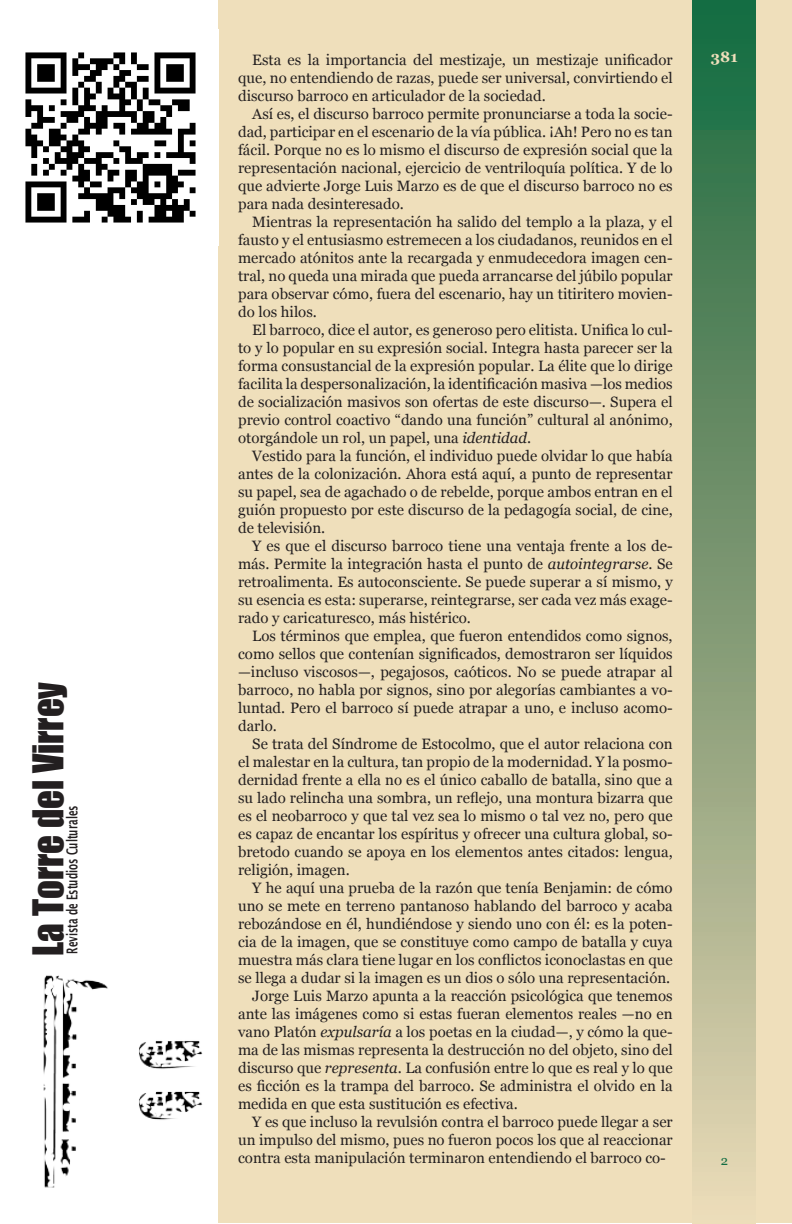
<style>
.page{position:relative;width:792px;height:1224px;background:#fff}
.page>*{position:absolute;margin:0;border:0;box-sizing:border-box;transform-origin:0 0}
.t1{font:39px "Impact";color:#231f20;scale:.95 1}
.Texto_de_cuerpo{font:15px/18px "Georgia";color:#231f20;text-align:justify}
.t2{font:600 15px "Lucida Sans";color:#231f20;scale:.63 1}
.t3{font:700 15px "Georgia";color:#efdfbb}
.t4{font:13px "Georgia";color:#136d43}
.s1{font-style:italic}
</style>
<div class="page">
<div style="left:218px;top:0;width:574px;height:1224px;background:#efdfbb"></div>
<img style="left:43px;top:975px;width:160px;height:213px">
<div style="left:693px;top:0;width:63px;height:1224px;background:linear-gradient(to bottom,#18663b,#ead5b3)"></div>
<img style="left:25px;top:52px;width:171px;height:171px">
<p class="t1" style="left:18px;top:956px;width:290px;rotate:-90deg">La Torre del Virrey</p>
<p class="t2" style="left:63px;top:954px;width:238px;rotate:-90deg">Revista de Estudios Culturales</p>
<p class="Texto_de_cuerpo" style="left:238px;top:51px;width:436px;text-indent:14px">Esta es la importancia del mestizaje, un mestizaje unificador que, no entendiendo de razas, puede ser universal, convirtiendo el discurso barroco en articulador de la sociedad.</p>
<p class="Texto_de_cuerpo" style="left:238px;top:105px;width:436px;text-indent:14px">Así es, el discurso barroco permite pronunciarse a toda la socie&shy;dad, participar en el escenario de la vía pública. ¡Ah! Pero no es tan fácil. Porque no es lo mismo el discurso de expresión social que la representación nacional, ejercicio de ventriloquía política. Y de lo que advierte Jorge Luis Marzo es de que el discurso barroco no es para nada desinteresado.</p>
<p class="Texto_de_cuerpo" style="left:238px;top:213px;width:436px;text-indent:14px">Mientras la representación ha salido del templo a la plaza, y el fausto y el entusiasmo estremecen a los ciudadanos, reunidos en el mercado atónitos ante la recargada y enmudecedora imagen cen&shy;tral, no queda una mirada que pueda arrancarse del júbilo popular para observar cómo, fuera del escenario, hay un titiritero movien&shy;do los hilos.</p>
<p class="Texto_de_cuerpo" style="left:238px;top:321px;width:436px;text-indent:14px">El barroco, dice el autor, es generoso pero elitista. Unifica lo cul&shy;to y lo popular en su expresión social. Integra hasta parecer ser la forma consustancial de la expresión popular. La élite que lo dirige facilita la despersonalización, la identificación masiva —los medios de socialización masivos son ofertas de este discurso—. Supera el previo control coactivo “dando una función” cultural al anónimo, otorgándole un rol, un papel, una <span class="s1">identidad</span>.</p>
<p class="Texto_de_cuerpo" style="left:238px;top:447px;width:436px;text-indent:14px">Vestido para la función, el individuo puede olvidar lo que había antes de la colonización. Ahora está aquí, a punto de representar su papel, sea de agachado o de rebelde, porque ambos entran en el guión propuesto por este discurso de la pedagogía social, de cine, de televisión.</p>
<p class="Texto_de_cuerpo" style="left:238px;top:537px;width:436px;text-indent:14px">Y es que el discurso barroco tiene una ventaja frente a los de&shy;más. Permite la integración hasta el punto de <span class="s1">autointegrarse</span>. Se retroalimenta. Es autoconsciente. Se puede superar a sí mismo, y su esencia es esta: superarse, reintegrarse, ser cada vez más exage&shy;rado y caricaturesco, más histérico.</p>
<p class="Texto_de_cuerpo" style="left:238px;top:627px;width:436px;text-indent:14px">Los términos que emplea, que fueron entendidos como signos, como sellos que contenían significados, demostraron ser líquidos —incluso viscosos—, pegajosos, caóticos. No se puede atrapar al barroco, no habla por signos, sino por alegorías cambiantes a vo&shy;luntad. Pero el barroco sí puede atrapar a uno, e incluso acomo&shy;darlo.</p>
<p class="Texto_de_cuerpo" style="left:238px;top:735px;width:436px;text-indent:14px">Se trata del Síndrome de Estocolmo, que el autor relaciona con el malestar en la cultura, tan propio de la modernidad. Y la posmo&shy;dernidad frente a ella no es el único caballo de batalla, sino que a su lado relincha una sombra, un reflejo, una montura bizarra que es el neobarroco y que tal vez sea lo mismo o tal vez no, pero que es capaz de encantar los espíritus y ofrecer una cultura global, so&shy;bretodo cuando se apoya en los elementos antes citados: lengua, religión, imagen.</p>
<p class="Texto_de_cuerpo" style="left:238px;top:879px;width:436px;text-indent:14px">Y he aquí una prueba de la razón que tenía Benjamin: de cómo uno se mete en terreno pantanoso hablando del barroco y acaba rebozándose en él, hundiéndose y siendo uno con él: es la poten&shy;cia de la imagen, que se constituye como campo de batalla y cuya muestra más clara tiene lugar en los conflictos iconoclastas en que se llega a dudar si la imagen es un dios o sólo una representación.</p>
<p class="Texto_de_cuerpo" style="left:238px;top:987px;width:436px;text-indent:14px">Jorge Luis Marzo apunta a la reacción psicológica que tenemos ante las imágenes como si estas fueran elementos reales —no en vano Platón <span class="s1">expulsaría</span> a los poetas en la ciudad—, y cómo la que&shy;ma de las mismas representa la destrucción no del objeto, sino del discurso que <span class="s1">representa</span>. La confusión entre lo que es real y lo que es ficción es la trampa del barroco. Se administra el olvido en la medida en que esta sustitución es efectiva.</p>
<p class="Texto_de_cuerpo" style="left:238px;top:1113px;width:436px;text-indent:14px">Y es que incluso la revulsión contra el barroco puede llegar a ser un impulso del mismo, pues no fueron pocos los que al reaccionar contra esta manipulación terminaron entendiendo el barroco co-</p>
<p class="t3" style="left:711px;top:48px;width:28px">381</p>
<p class="t4" style="left:721px;top:1153px;width:9px">2</p>
</div>
